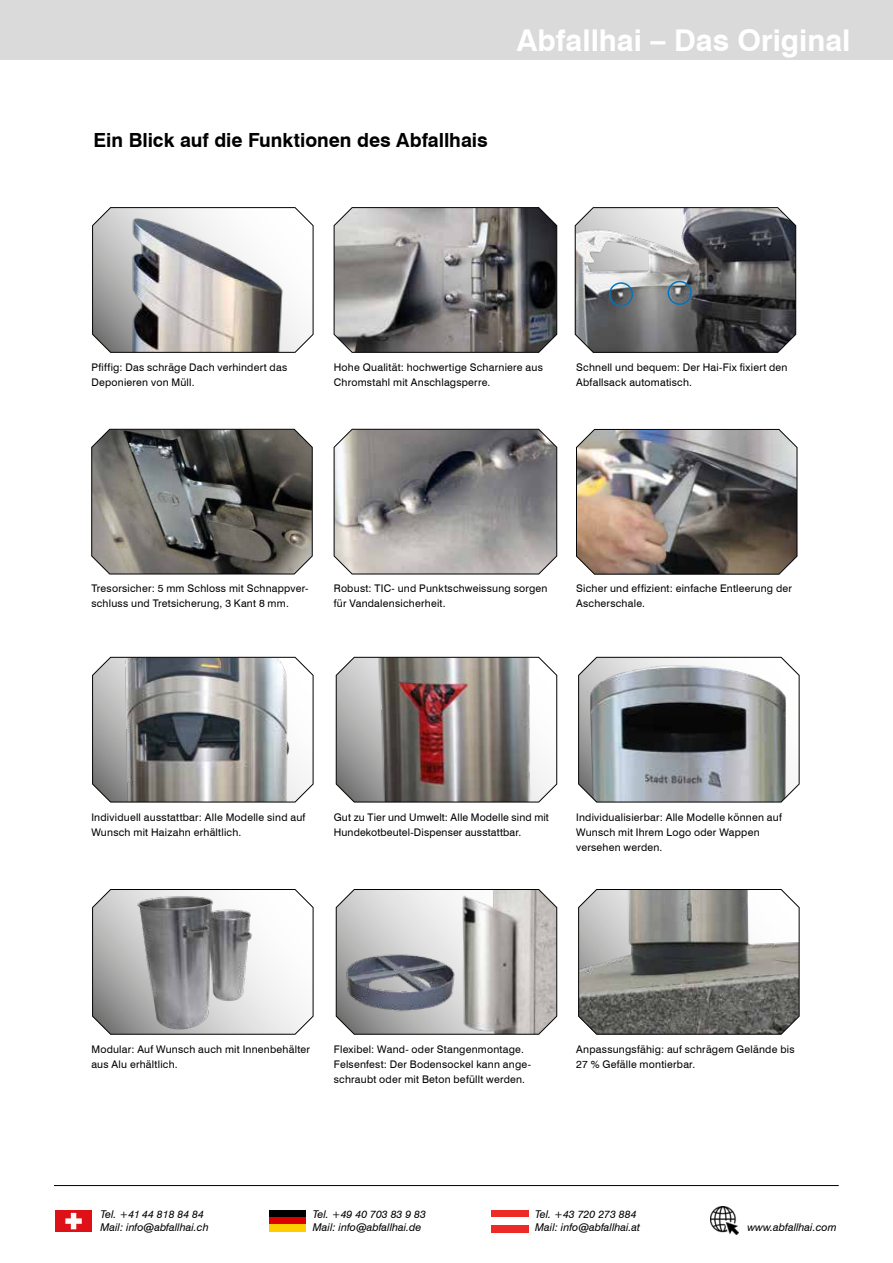
<style>
.page{position:relative;width:893px;height:1263px;background:#fff}
.page>*{position:absolute;margin:0;border:0;box-sizing:border-box;transform-origin:0 0}
.t1{font:700 30px "Swiss 721 BT";color:#fff}
.t2{font:700 19.5px "Swiss 721 BT";color:#000}
.t3{font:italic 10.65px/12.9px "Swiss 721 BT";color:#000}
.t4{font:10.5px/15px "Swiss 721 BT";letter-spacing:.02em;color:#000}
.s1{font-weight:700}
</style>
<div class="page">
<svg style="left:575px;top:207px;width:221px;height:146px;background:#78797b"></svg>
<div style="left:0;top:0;width:893px;height:60px;background:#dadada"></div>
<hr style="left:54px;top:1185px;width:785px;height:1px;background:#000">
<svg style="left:333px;top:428px;width:224px;height:147px;background:#959392"></svg>
<svg style="left:91px;top:428px;width:222px;height:147px;background:#656460"></svg>
<img style="left:576px;top:429px;width:222px;height:146px">
<div style="left:609px;top:282px;width:24px;height:24px;border:2px solid #0075bf;border-radius:50%"></div>
<div style="left:668px;top:281px;width:24px;height:24px;border:2px solid #0075bf;border-radius:50%"></div>
<svg style="left:333px;top:207px;width:224px;height:146px;background:#848282"></svg>
<div style="left:55px;top:1210px;width:37px;height:22px;background:#de1018"></div>
<svg style="left:65px;top:1213px;width:17px;height:16px"></svg>
<div style="left:269px;top:1210px;width:36px;height:7px;background:#000"></div>
<div style="left:269px;top:1217px;width:36px;height:8px;background:#d00"></div>
<div style="left:269px;top:1225px;width:36px;height:7px;background:#ffce00"></div>
<img style="left:710px;top:1206px;width:29px;height:28px">
<div style="left:491px;top:1210px;width:38px;height:7px;background:#ed2b26"></div>
<div style="left:491px;top:1225px;width:38px;height:7px;background:#ed2b26"></div>
<svg style="left:92px;top:656px;width:222px;height:147px;background:#9b9c9c"></svg>
<svg style="left:92px;top:207px;width:222px;height:146px"></svg>
<svg style="left:92px;top:889px;width:222px;height:146px"></svg>
<svg style="left:578px;top:889px;width:222px;height:146px;background:#888985"></svg>
<svg style="left:336px;top:889px;width:221px;height:146px;background:#bfbcba"></svg>
<img style="left:336px;top:656px;width:221px;height:147px">
<svg style="left:578px;top:656px;width:222px;height:147px;background:#909496"></svg>
<img style="left:340px;top:917px;width:119px;height:118px">
<img style="left:118px;top:893px;width:169px;height:139px">
<h1 class="t1" style="left:517px;top:22px;width:335px">Abfallhai – Das Original</h1>
<h2 class="t2" style="left:94px;top:128px;width:396px">Ein Blick auf die Funktionen des Abfallhais</h2>
<p class="t4" style="left:91px;top:359px;width:197px">Pfiffig: Das schräge Dach verhindert das<br>Deponieren von Müll.</p>
<p class="t4" style="left:334px;top:359px;width:211px">Hohe Qualität: hochwertige Scharniere aus<br>Chromstahl mit Anschlagsperre.</p>
<p class="t4" style="left:576px;top:359px;width:213px">Schnell und bequem: Der Hai-Fix fixiert den<br>Abfallsack automatisch.</p>
<p class="t4" style="left:91px;top:581px;width:218px">Tresorsicher: 5 mm Schloss mit Schnappver&shy;schluss und Tretsicherung, 3 Kant 8 mm.</p>
<p class="t4" style="left:334px;top:581px;width:215px">Robust: TIC- und Punktschweissung sorgen für Vandalensicherheit.</p>
<p class="t4" style="left:576px;top:581px;width:217px">Sicher und effizient: einfache Entleerung der<br>Ascherschale.</p>
<p class="t4" style="left:91px;top:810px;width:215px">Individuell ausstattbar: Alle Modelle sind auf<br>Wunsch mit Haizahn erhältlich.</p>
<p class="t4" style="left:334px;top:810px;width:217px">Gut zu Tier und Umwelt: Alle Modelle sind mit<br>Hundekotbeutel-Dispenser ausstattbar.</p>
<p class="t4" style="left:576px;top:810px;width:207px">Individualisierbar: Alle Modelle können auf<br>Wunsch mit Ihrem Logo oder Wappen versehen werden.</p>
<p class="t4" style="left:91px;top:1042px;width:220px">Modular: Auf Wunsch auch mit Innenbehälter aus Alu erhältlich.</p>
<p class="t4" style="left:334px;top:1042px;width:199px">Flexibel: Wand- oder Stangenmontage.<br>Felsenfest: Der Bodensockel kann ange&shy;schraubt oder mit Beton befü llt werden.</p>
<p class="t4" style="left:576px;top:1042px;width:220px">Anpassungsfähig: auf schrägem Gelände bis<br>27 % Gefälle montierbar.</p>
<p class="t3" style="left:100px;top:1208px;width:110px">Tel. +41 44 818 84 84<br>Mail: info<span class="s1">@</span>abfallhai.ch</p>
<p class="t3" style="left:313px;top:1208px;width:115px">Tel. +49 40 703 83 9 83<br>Mail: info<span class="s1">@</span>abfallhai.de</p>
<p class="t3" style="left:535px;top:1207px;width:106px">Tel. +43 720 273 884<br>Mail: info<span class="s1">@</span>abfallhai.at</p>
<p class="t3" style="left:747px;top:1220px;width:91px">www.abfallhai.com</p>
</div>
